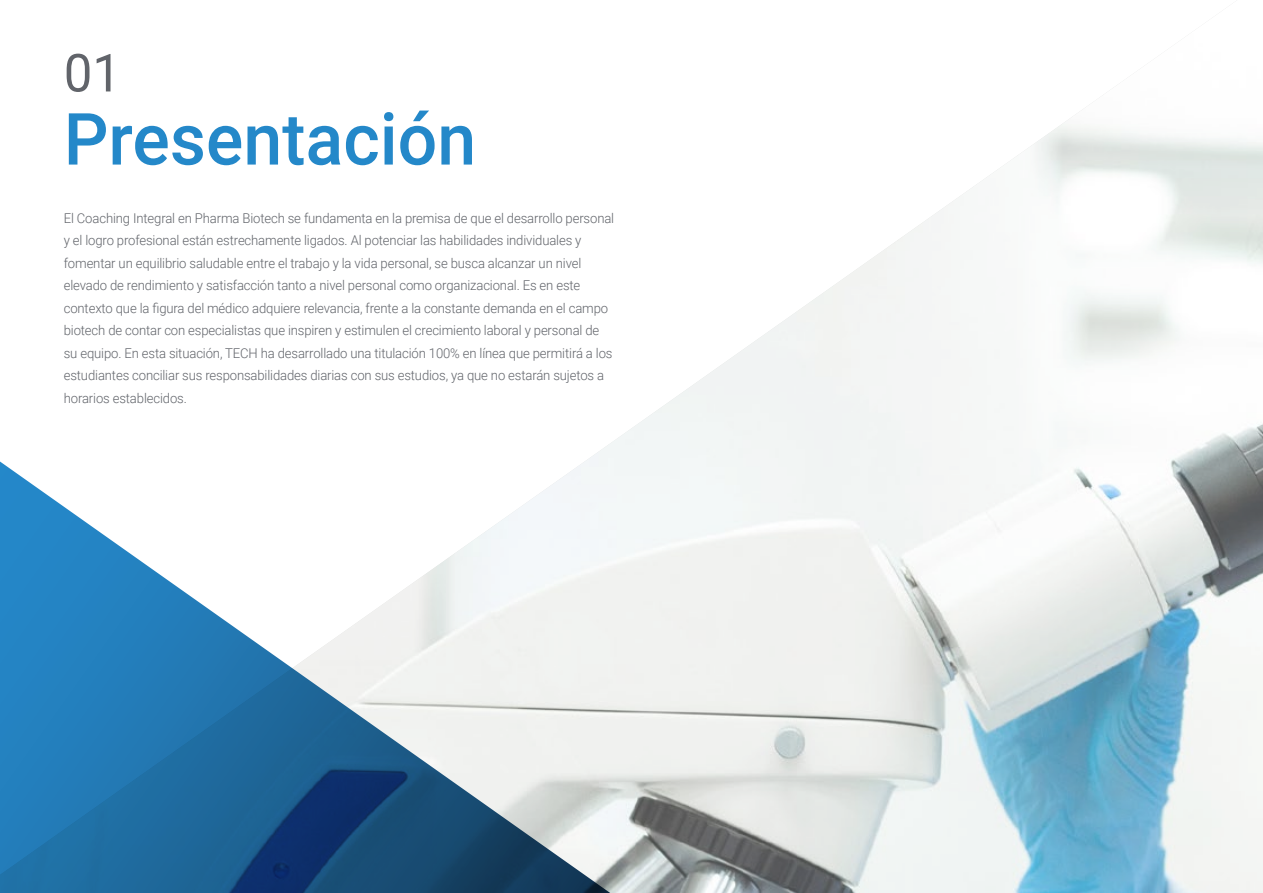
<style>
.page{position:relative;width:1263px;height:893px;background:#fff}
.page>*{position:absolute;margin:0;border:0;box-sizing:border-box;transform-origin:0 0}
.t1{font:500 72px "Roboto";color:#2488c9}
.t2{font:52.5px "Roboto";color:#61646a}
.t3{font:300 13.5px/22.5px "Roboto";letter-spacing:-.01em;color:#61646a}
</style>
<div class="page">
<img style="left:607px;top:119px;width:656px;height:774px">
<svg style="left:0;top:446px;width:640px;height:447px"></svg>
<h2 class="t2" style="left:64px;top:36px;width:59px">01</h2>
<h1 class="t1" style="left:64px;top:89px;width:414px">Presentación</h1>
<p class="t3" style="left:64px;top:206px;width:552px">El Coaching Integral en Pharma Biotech se fundamenta en la premisa de que el desarrollo personal y el logro profesional están estrechamente ligados. Al potenciar las habilidades individuales y fomentar un equilibrio saludable entre el trabajo y la vida personal, se busca alcanzar un nivel elevado de rendimiento y satisfacción tanto a nivel personal como organizacional. Es en este contexto que la figura del médico adquiere relevancia, frente a la constante demanda en el campo biotech de contar con especialistas que inspiren y estimulen el crecimiento laboral y personal de su equipo. En esta situación, TECH ha desarrollado una titulación 100% en línea que permitirá a los estudiantes conciliar sus responsabilidades diarias con sus estudios, ya que no estarán sujetos a horarios establecidos.</p>
</div>
